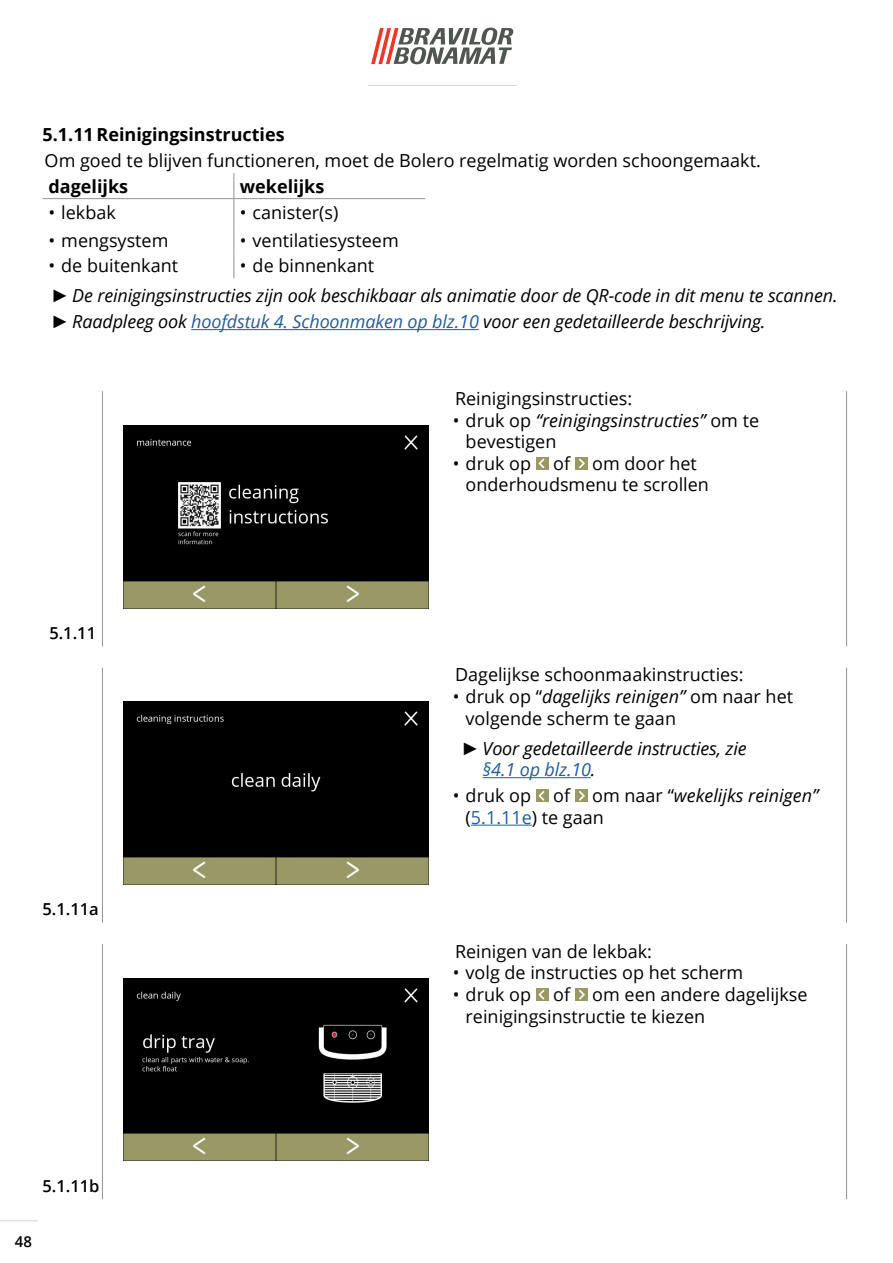
<style>
.page{position:relative;width:893px;height:1263px;background:#fff}
.page>*{position:absolute;margin:0;border:0;box-sizing:border-box;transform-origin:0 0}
.Body_text{font:18px/21.6px "Open Sans";color:#000}
.t1{font:italic 18px/21.6px "Open Sans";letter-spacing:-.01em;color:#000}
.table_header{font:700 18px "Open Sans";color:#000}
.t2{font:600 16.5px "Open Sans";color:#000}
.t3{font:600 15px "Open Sans";color:#000}
.s1{font-family:"Arial"}
.s2{color:#215e9e}
.s3{font-style:normal}
.s4{font-style:italic}
</style>
<div class="page">
<svg style="left:371px;top:28px;width:142px;height:36px"></svg>
<hr style="left:0;top:1220px;width:38px;height:1px;background:#d4d8d5">
<hr style="left:368px;top:85px;width:149px;height:1px;background:#d4d8d5">
<hr style="left:846px;top:944px;width:1px;height:255px;background:#8e9590">
<hr style="left:102px;top:944px;width:1px;height:255px;background:#8e9590">
<hr style="left:846px;top:668px;width:1px;height:254px;background:#8e9590">
<hr style="left:102px;top:668px;width:1px;height:254px;background:#8e9590">
<hr style="left:846px;top:392px;width:1px;height:254px;background:#8e9590">
<hr style="left:102px;top:392px;width:1px;height:254px;background:#8e9590">
<div style="left:536px;top:988px;width:12px;height:13px;background:#999965"></div>
<svg style="left:538px;top:989px;width:7px;height:11px"></svg>
<div style="left:575px;top:988px;width:13px;height:13px;background:#999965"></div>
<svg style="left:579px;top:989px;width:6px;height:11px"></svg>
<hr style="left:483px;top:777px;width:108px;height:1px;background:#215e9e">
<hr style="left:471px;top:825px;width:61px;height:1px;background:#215e9e">
<div style="left:536px;top:789px;width:12px;height:13px;background:#999965"></div>
<svg style="left:538px;top:791px;width:7px;height:10px"></svg>
<div style="left:575px;top:789px;width:13px;height:13px;background:#999965"></div>
<svg style="left:579px;top:791px;width:6px;height:10px"></svg>
<div style="left:536px;top:457px;width:12px;height:13px;background:#999965"></div>
<svg style="left:538px;top:458px;width:7px;height:11px"></svg>
<div style="left:575px;top:457px;width:13px;height:13px;background:#999965"></div>
<svg style="left:579px;top:458px;width:6px;height:11px"></svg>
<img style="left:123px;top:425px;width:305px;height:183px">
<hr style="left:191px;top:329px;width:288px;height:1px;background:#215e9e">
<hr style="left:43px;top:198px;width:191px;height:1px;background:#8e9590">
<hr style="left:234px;top:198px;width:191px;height:1px;background:#8e9590">
<svg style="left:233px;top:173px;width:1px;height:105px"></svg>
<img style="left:123px;top:702px;width:305px;height:182px">
<img style="left:123px;top:978px;width:305px;height:183px">
<p class="table_header" style="left:43px;top:122px;width:244px">5.1.11Reinigingsinstructies</p>
<p class="Body_text" style="left:45px;top:149px;width:718px">Om goed te blijven functioneren, moet de Bolero regelmatig worden schoongemaakt.</p>
<p class="table_header" style="left:49px;top:173px;width:81px">dagelijks</p>
<p class="table_header" style="left:240px;top:173px;width:86px">wekelijks</p>
<p class="Body_text" style="left:49px;top:201px;width:69px">• lekbak</p>
<p class="Body_text" style="left:240px;top:201px;width:100px">• canister(s)</p>
<p class="Body_text" style="left:49px;top:229px;width:121px">• mengsystem</p>
<p class="Body_text" style="left:240px;top:229px;width:160px">• ventilatiesysteem</p>
<p class="Body_text" style="left:49px;top:254px;width:131px">• de buitenkant</p>
<p class="Body_text" style="left:240px;top:254px;width:136px">• de binnenkant</p>
<p class="t1" style="left:51px;top:285px;width:788px"><span class="s1">►</span> De reinigingsinstructies zijn ook beschikbaar als animatie door de QR-code in dit menu te scannen.</p>
<p class="t1" style="left:51px;top:310px;width:716px"><span class="s1">►</span> Raadpleeg ook <span class="s2">hoofdstuk 4. Schoonmaken op blz.10</span> voor een gedetailleerde beschrijving.</p>
<p class="t2" style="left:49px;top:621px;width:48px">5.1.11</p>
<p class="t2" style="left:43px;top:898px;width:58px">5.1.11a</p>
<p class="Body_text" style="left:455px;top:387px;width:179px">Reinigingsinstructies:</p>
<p class="t1" style="left:466px;top:409px;width:295px;text-indent:-13px"><span class="s3">• druk op</span> “reinigingsinstructies” <span class="s3">om te bevestigen</span></p>
<p class="Body_text" style="left:466px;top:452px;width:245px;text-indent:-13px">• druk op of om door het onderhoudsmenu te scrollen</p>
<p class="Body_text" style="left:455px;top:664px;width:290px">Dagelijkse schoonmaakinstructies:</p>
<p class="Body_text" style="left:466px;top:685px;width:329px;text-indent:-13px">• druk op “<span class="s4">dagelijks reinigen”</span> om naar het volgende scherm te gaan</p>
<p class="t1" style="left:483px;top:737px;width:266px;text-indent:-21px"><span class="s1">►</span> Voor gedetailleerde instructies, zie <span class="s2">§4.1 op blz.10</span>.</p>
<p class="Body_text" style="left:466px;top:784px;width:354px;text-indent:-13px">• druk op of om naar “<span class="s4">wekelijks reinigen” </span>(<span class="s2">5.1.11e</span>) te gaan</p>
<p class="Body_text" style="left:455px;top:940px;width:199px">Reinigen van de lekbak:</p>
<p class="Body_text" style="left:453px;top:962px;width:292px">• volg de instructies op het scherm</p>
<p class="Body_text" style="left:466px;top:983px;width:343px;text-indent:-13px">• druk op of om een andere dagelijkse reinigingsinstructie te kiezen</p>
<p class="t2" style="left:43px;top:1174px;width:59px">5.1.11b</p>
<p class="t3" style="left:15px;top:1232px;width:19px">48</p>
</div>
